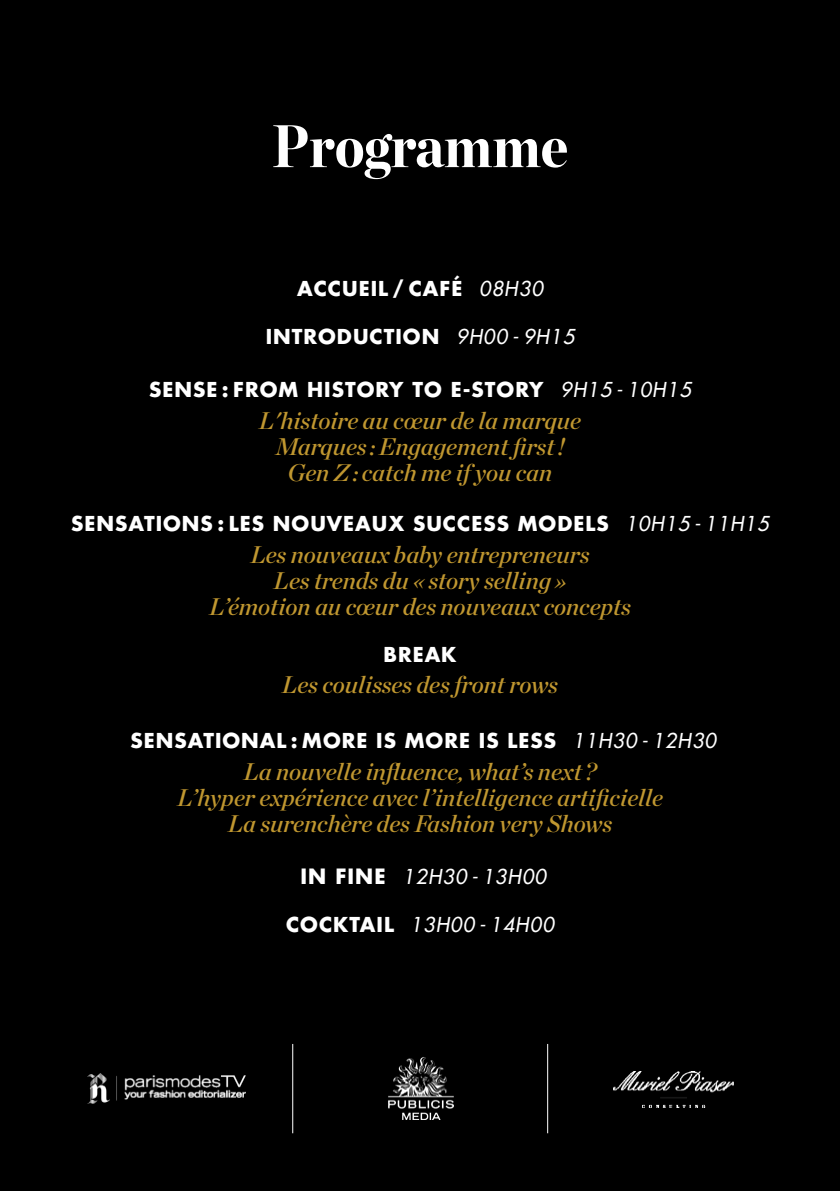
<style>
.page{position:relative;width:840px;height:1191px;background:#fff}
.page>*{position:absolute;margin:0;border:0;box-sizing:border-box;transform-origin:0 0}
.t1{font:900 60px "Chronicle Display";color:#fff;scale:.9 1}
.t2{font:italic 24px/26px "Chronicle Display Semi";color:#c09730;text-align:center}
.t3{font:700 20px "Futura Std";letter-spacing:.05em;color:#fff}
.t4{font:italic 500 20px "Futura Std";letter-spacing:.05em;color:#fff}
.s1{font-weight:500;font-style:italic}
.s2{font-weight:700;font-style:normal;font-size:20.6px}
.s3{font-weight:700;font-style:normal}
</style>
<div class="page">
<div style="left:0;top:0;width:839px;height:1191px;background:#000"></div>
<hr style="left:292px;top:1044px;width:1px;height:89px;background:#fff">
<hr style="left:547px;top:1044px;width:1px;height:89px;background:#fff">
<img style="left:88px;top:1073px;width:157px;height:30px">
<img style="left:388px;top:1057px;width:66px;height:62px">
<img style="left:613px;top:1072px;width:120px;height:35px">
<h1 class="t1" style="left:271px;top:96px;width:331px">Programme</h1>
<p class="t3" style="left:297px;top:275px;width:247px">ACCUEIL / CAFÉ <span class="s1">08H30</span></p>
<p class="t3" style="left:265px;top:323px;width:310px">INTRODUCTION <span class="s1">9H00 - 9H15</span></p>
<p class="t3" style="left:149px;top:376px;width:543px">SENSE : FROM HISTORY TO E-STORY <span class="s1">9H15 - 10H15</span></p>
<p class="t2" style="left:259px;top:405px;width:323px">L'histoire au cœur de la marque<br>Marques : Engagement first !<br>Gen Z : catch me if you can</p>
<p class="t3" style="left:71px;top:510px;width:698px">SENSATIONS : LES NOUVEAUX SUCCESS MODELS <span class="s1">10H15 - 11H15</span></p>
<p class="t2" style="left:209px;top:539px;width:423px">Les nouveaux baby entrepreneurs<br>Les trends du « story selling »<br>L’émotion au cœur des nouveaux concepts</p>
<p class="t3" style="left:383px;top:641px;width:74px">BREAK</p>
<p class="t2" style="left:282px;top:670px;width:277px">Les coulisses des front rows</p>
<p class="t3" style="left:130px;top:727px;width:586px">SENSATIONAL : MORE IS MORE IS LESS <span class="s1">11H30 - 12H30</span></p>
<p class="t2" style="left:177px;top:756px;width:487px">La nouvelle influence, what’s next ?<br>L’hyper expérience avec l’intelligence artificielle<br>La surenchère des Fashion very Shows</p>
<p class="t4" style="left:300px;top:864px;width:247px"><span class="s2">IN FINE</span> 12H30 - 13H00</p>
<p class="t4" style="left:286px;top:912px;width:269px"><span class="s3">COCKTAIL</span> 13H00 - 14H00</p>
</div>
